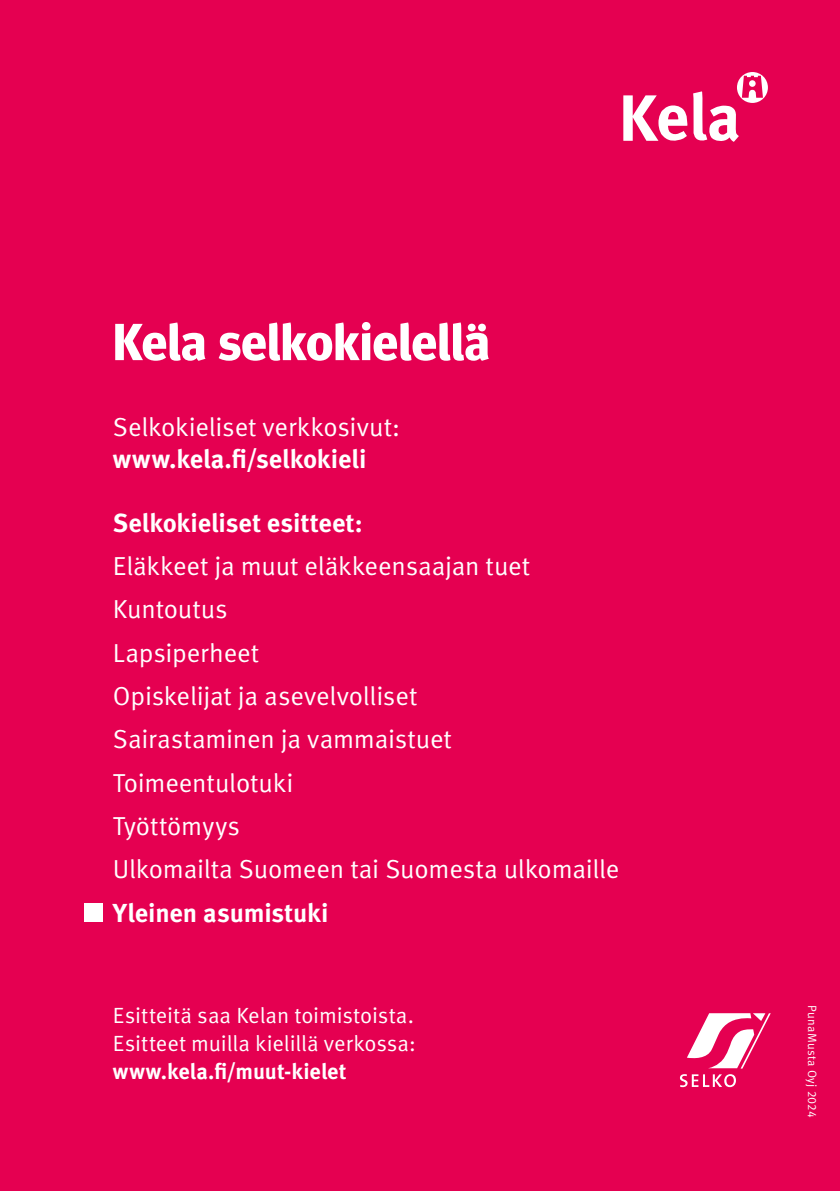
<style>
.page{position:relative;width:840px;height:1191px;background:#fff}
.page>*{position:absolute;margin:0;border:0;box-sizing:border-box;transform-origin:0 0}
.H1_otsikko{font:700 52px "Meta Headline Pro";letter-spacing:.005em;color:#fff}
.P_Body_copy{font:26px "Meta Pro Norm";letter-spacing:-.01em;color:#fff}
.P_Body_copy-2{font:700 26px "Meta Pro";color:#fff}
.P_Body_copy-3{font:22px "Meta Pro Norm";letter-spacing:-.005em;color:#fff}
.P_Body_copy-4{font:700 22px "Meta Pro";letter-spacing:.005em;color:#fff}
.t1{font:12px "Meta Pro Norm";letter-spacing:.035em;color:#fff}
</style>
<div class="page">
<div style="left:0;top:0;width:839px;height:1191px;background:#e50051"></div>
<svg style="left:623px;top:72px;width:144px;height:70px"></svg>
<div style="left:84px;top:903px;width:19px;height:18px;background:#fff"></div>
<svg style="left:687px;top:1013px;width:83px;height:55px"></svg>
<svg style="left:680px;top:1074px;width:55px;height:13px"></svg>
<h1 class="H1_otsikko" style="left:113px;top:301px;width:377px">Kela selkokielellä</h1>
<p class="P_Body_copy" style="left:113px;top:407px;width:288px">Selkokieliset verkkosivut:</p>
<p class="P_Body_copy-2" style="left:113px;top:438px;width:255px">www.kela.fi/selkokieli</p>
<p class="P_Body_copy-2" style="left:113px;top:502px;width:251px">Selkokieliset esitteet:</p>
<p class="P_Body_copy" style="left:113px;top:546px;width:418px">Eläkkeet ja muut eläkkeensaajan tuet</p>
<p class="P_Body_copy" style="left:113px;top:589px;width:116px">Kuntoutus</p>
<p class="P_Body_copy" style="left:113px;top:633px;width:148px">Lapsiperheet</p>
<p class="P_Body_copy" style="left:113px;top:676px;width:306px">Opiskelijat ja asevelvolliset</p>
<p class="P_Body_copy" style="left:113px;top:719px;width:340px">Sairastaminen ja vammaistuet</p>
<p class="P_Body_copy" style="left:113px;top:763px;width:182px">Toimeentulotuki</p>
<p class="P_Body_copy" style="left:113px;top:806px;width:128px">Työttömyys</p>
<p class="P_Body_copy" style="left:113px;top:849px;width:508px">Ulkomailta Suomeen tai Suomesta ulkomaille</p>
<p class="P_Body_copy-2" style="left:113px;top:892px;width:217px">Yleinen asumistuki</p>
<p class="P_Body_copy-3" style="left:113px;top:998px;width:302px">Esitteitä saa Kelan toimistoista.</p>
<p class="P_Body_copy-3" style="left:113px;top:1026px;width:304px">Esitteet muilla kielillä verkossa:</p>
<p class="P_Body_copy-4" style="left:113px;top:1054px;width:235px">www.kela.fi/muut-kielet</p>
<p class="t1" style="left:821px;top:1005px;width:114px;rotate:90deg">PunaMusta Oyj 2024</p>
</div>
